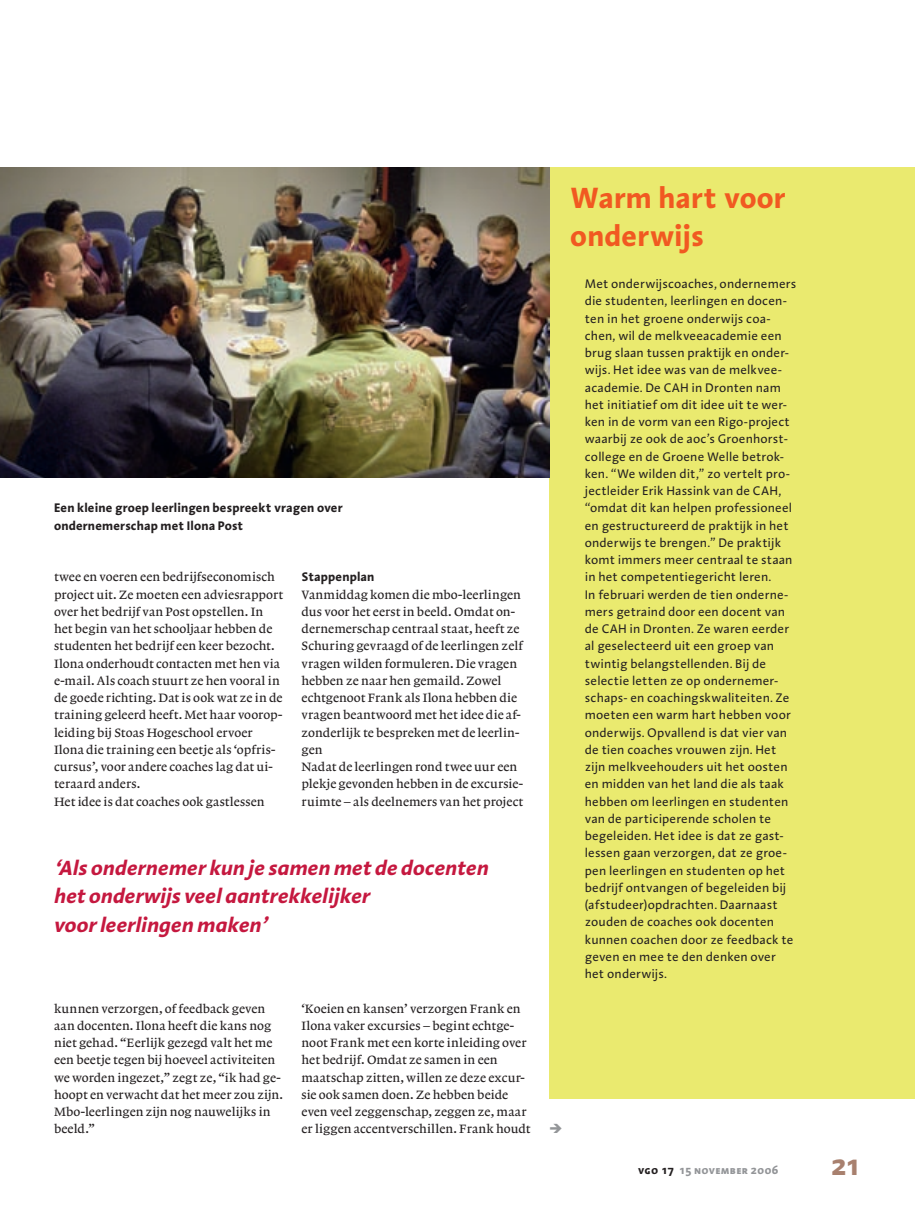
<style>
.page{position:relative;width:915px;height:1212px;background:#fff}
.page>*{position:absolute;margin:0;border:0;box-sizing:border-box;transform-origin:0 0}
.t1{font:700 30px/37.5px "Linotype Aroma";letter-spacing:.005em;color:#f15921}
.t2{font:700 30px "Linotype Aroma";color:#a8806e}
.t3{font:italic 700 21px/28.5px "Linotype Aroma";letter-spacing:-.005em;color:#c5183f}
.t4{font:500 12.75px/17.2px "Lexicon No 1 Roman A";letter-spacing:.01em;color:#231f20}
.t5{font:12.75px/17.2px "Linotype Aroma";letter-spacing:.005em;color:#231f20}
.t6{font:700 12.75px/17.2px "Linotype Aroma";letter-spacing:.01em;color:#231f20}
.t7{font:700 12px "Linotype Aroma SC";letter-spacing:.02em;color:#939598}
.s1{color:#231f20}
</style>
<div class="page">
<div style="left:549px;top:167px;width:365px;height:932px;background:#eaea6f"></div>
<img style="left:0;top:167px;width:549px;height:311px">
<p class="t6" style="left:54px;top:499px;width:290px">Een kleine groep leerlingen bespreekt vragen over ondernemerschap met Ilona Post</p>
<p class="t4" style="left:54px;top:568px;width:231px">twee en voeren een bedrijfseconomisch project uit. Ze moeten een adviesrapport over het bedrijf van Post opstellen. In het begin van het schooljaar hebben de studenten het bedrijf een keer bezocht.<br>Ilona onderhoudt contacten met hen via e-mail. Als coach stuurt ze hen vooral in de goede richting. Dat is ook wat ze in de training geleerd heeft. Met haar voorop&shy;leiding bij Stoas Hogeschool ervoer Ilona die training een beetje als ‘opfris&shy;cursus’, voor andere coaches lag dat ui&shy;teraard anders.<br>Het idee is dat coaches ook gastlessen</p>
<p class="t6" style="left:301px;top:568px;width:74px">Stappenplan</p>
<p class="t4" style="left:301px;top:586px;width:223px">Vanmiddag komen die mbo-leerlingen dus voor het eerst in beeld. Omdat on&shy;dernemerschap centraal staat, heeft ze Schuring gevraagd of de leerlingen zelf vragen wilden formuleren. Die vragen hebben ze naar hen gemaild. Zowel echtgenoot Frank als Ilona hebben die vragen beantwoord met het idee die af&shy;zonderlijk te bespreken met de leerlin&shy;gen<br>Nadat de leerlingen rond twee uur een plekje gevonden hebben in de excursie&shy;ruimte – als deelnemers van het project</p>
<h2 class="t3" style="left:54px;top:852px;width:436px">‘Als ondernemer kun je samen met de docenten het onderwijs veel aantrekkelijker<br>voor leerlingen maken’</h2>
<p class="t4" style="left:54px;top:1000px;width:230px">kunnen verzorgen, of feedback geven aan docenten. Ilona heeft die kans nog niet gehad. “Eerlijk gezegd valt het me een beetje tegen bij hoeveel activiteiten we worden ingezet,” zegt ze, “ik had ge&shy;hoopt en verwacht dat het meer zou zijn.<br>Mbo-leerlingen zijn nog nauwelijks in beeld.”</p>
<p class="t4" style="left:301px;top:1000px;width:230px">‘Koeien en kansen’ verzorgen Frank en Ilona vaker excursies – begint echtge&shy;noot Frank met een korte inleiding over het bedrijf. Omdat ze samen in een maatschap zitten, willen ze deze excur&shy;sie ook samen doen. Ze hebben beide even veel zeggenschap, zeggen ze, maar er liggen accentverschillen. Frank houdt</p>
<h1 class="t1" style="left:570px;top:178px;width:217px">Warm hart voor onderwijs</h1>
<p class="t5" style="left:584px;top:275px;width:213px">Met onderwijscoaches, ondernemers die studenten, leerlingen en docen&shy;ten in het groene onderwijs coa&shy;chen, wil de melkveeacademie een brug slaan tussen praktijk en onder&shy;wijs. Het idee was van de melkvee&shy;academie. De CAH in Dronten nam het initiatief om dit idee uit te wer&shy;ken in de vorm van een Rigo-project waarbij ze ook de aoc’s Groenhorst&shy;college en de Groene Welle betrok&shy;ken. “We wilden dit,” zo vertelt pro&shy;jectleider Erik Hassink van de CAH, “omdat dit kan helpen professioneel en gestructureerd de praktijk in het onderwijs te brengen.” De praktijk komt immers meer centraal te staan in het competentiegericht leren.<br>In februari werden de tien onderne&shy;mers getraind door een docent van de CAH in Dronten. Ze waren eerder al geselecteerd uit een groep van twintig belangstellenden. Bij de selectie letten ze op ondernemer&shy;schaps- en coachingskwaliteiten. Ze moeten een warm hart hebben voor onderwijs. Opvallend is dat vier van de tien coaches vrouwen zijn. Het zijn melkveehouders uit het oosten en midden van het land die als taak hebben om leerlingen en studenten van de participerende scholen te begeleiden. Het idee is dat ze gast&shy;lessen gaan verzorgen, dat ze groe&shy;pen leerlingen en studenten op het bedrijf ontvangen of begeleiden bij (afstudeer)opdrachten. Daarnaast zouden de coaches ook docenten kunnen coachen door ze feedback te geven en mee te den denken over het onderwijs.</p>
<p class="t7" style="left:637px;top:1162px;width:142px"><span class="s1">vgo 17</span> 15 november 2006</p>
<h1 class="t2" style="left:830px;top:1144px;width:32px">21</h1>
</div>
